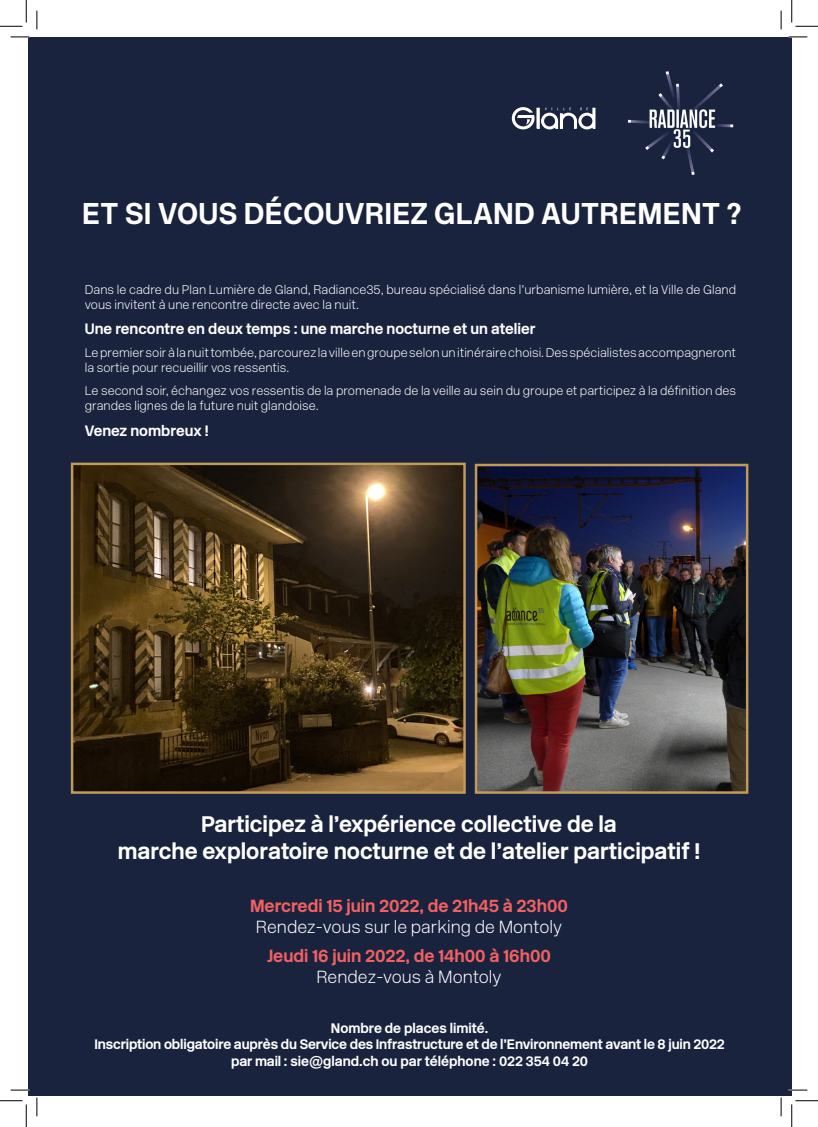
<style>
.page{position:relative;width:818px;height:1127px;background:#fff}
.page>*{position:absolute;margin:0;border:0;box-sizing:border-box;transform-origin:0 0}
.t1{font:700 30px "New Rail Alphabet";letter-spacing:.01em;color:#fff}
.t2{font:700 22.5px "New Rail Alphabet";color:#fff}
.t3{font:700 17.5px "New Rail Alphabet";color:#f16161}
.t4{font:17.5px "New Rail Alphabet White";color:#fff}
.t5{font:700 15px "New Rail Alphabet";color:#fff}
.t6{font:700 13.75px "New Rail Alphabet";letter-spacing:-.01em;color:#fff}
.t7{font:12.5px/15px "New Rail Alphabet White";color:#fff}
</style>
<div class="page">
<div style="left:28px;top:37px;width:764px;height:1058px;background:#19233e"></div>
<img style="left:628px;top:71px;width:106px;height:104px">
<img style="left:478px;top:466px;width:267px;height:324px">
<div style="left:475px;top:463px;width:273px;height:330px;border:2px solid #c09a59"></div>
<img style="left:74px;top:465px;width:389px;height:325px">
<div style="left:71px;top:462px;width:395px;height:331px;border:2px solid #c09a59"></div>
<svg style="left:512px;top:107px;width:83px;height:22px"></svg>
<svg style="left:11px;top:36px;width:18px;height:2px"></svg>
<svg style="left:788px;top:36px;width:19px;height:2px"></svg>
<svg style="left:11px;top:1089px;width:18px;height:1px"></svg>
<svg style="left:788px;top:1089px;width:19px;height:1px"></svg>
<svg style="left:36px;top:11px;width:2px;height:18px"></svg>
<svg style="left:36px;top:1097px;width:2px;height:18px"></svg>
<svg style="left:780px;top:11px;width:2px;height:18px"></svg>
<svg style="left:780px;top:1097px;width:2px;height:18px"></svg>
<svg style="left:0;top:0;width:27px;height:27px"></svg>
<svg style="left:0;top:1100px;width:27px;height:26px"></svg>
<svg style="left:791px;top:0;width:27px;height:27px"></svg>
<svg style="left:791px;top:1100px;width:27px;height:26px"></svg>
<p class="t1" style="left:82px;top:193px;width:661px">ET SI VOUS DÉCOUVRIEZ GLAND AUTREMENT ?</p>
<p class="t7" style="left:85px;top:281px;width:653px">Dans le cadre du Plan Lumière de Gland, Radiance35, bureau spécialisé dans l’urbanisme lumière, et la Ville de Gland vous invitent à une rencontre directe avec la nuit.</p>
<p class="t5" style="left:85px;top:319px;width:452px">Une rencontre en deux temps : une marche nocturne et un atelier</p>
<p class="t7" style="left:85px;top:345px;width:653px">Le premier soir à la nuit tombée, parcourez la ville en groupe selon un itinéraire choisi. Des spécialistes accompagneront la sortie pour recueillir vos ressentis.</p>
<p class="t7" style="left:85px;top:383px;width:653px">Le second soir, échangez vos ressentis de la promenade de la veille au sein du groupe et participez à la définition des grandes lignes de la future nuit glandoise.</p>
<p class="t5" style="left:85px;top:420px;width:125px">Venez nombreux !</p>
<p class="t2" style="left:201px;top:809px;width:417px">Participez à l’expérience collective de la</p>
<p class="t2" style="left:118px;top:836px;width:584px">marche exploratoire nocturne et de l’atelier participatif !</p>
<p class="t3" style="left:250px;top:893px;width:319px">Mercredi 15 juin 2022, de 21h45 à 23h00</p>
<p class="t4" style="left:256px;top:915px;width:308px">Rendez-vous sur le parking de Montoly</p>
<p class="t3" style="left:267px;top:943px;width:285px">Jeudi 16 juin 2022, de 14h00 à 16h00</p>
<p class="t4" style="left:316px;top:965px;width:187px">Rendez-vous à Montoly</p>
<p class="t6" style="left:331px;top:1018px;width:159px">Nombre de places limité.</p>
<p class="t6" style="left:94px;top:1035px;width:632px">Inscription obligatoire auprès du Service des Infrastructure et de l’Environnement avant le 8 juin 2022</p>
<p class="t6" style="left:231px;top:1051px;width:358px">par mail : sie@gland.ch ou par téléphone : 022 354 04 20</p>
</div>
